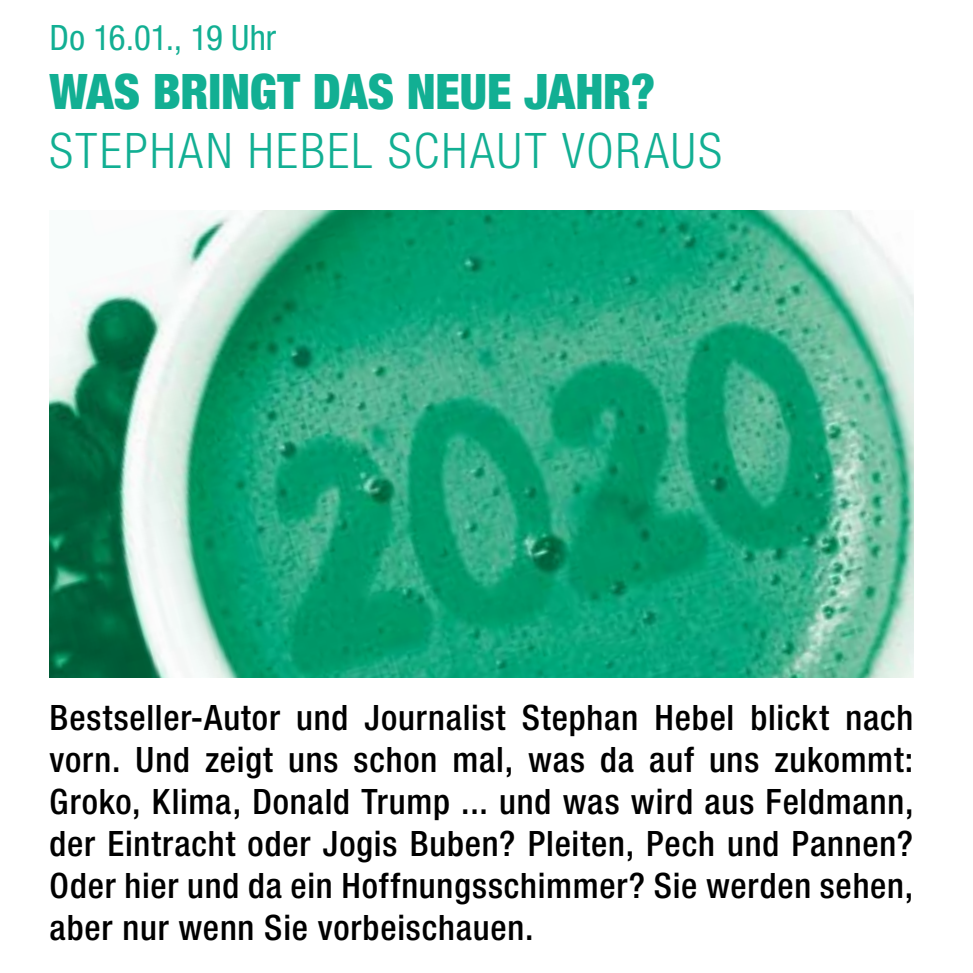
<style>
.page{position:relative;width:973px;height:973px;background:#fff}
.page>*{position:absolute;margin:0;border:0;box-sizing:border-box;transform-origin:0 0}
.t1{font:300 condensed 49px "Helvetica Neue LT Std";letter-spacing:.05em;color:#12af93}
.t2{font:900 condensed 49px "Helvetica Neue LT Std";letter-spacing:-.005em;color:#12af93}
.t3{font:500 condensed 35px/42px "Helvetica Neue LT Std";letter-spacing:.025em;color:#000;text-align:justify}
.t4{font:condensed 35px "Helvetica Neue LT Std";color:#12af93}
</style>
<div class="page">
<img style="left:50px;top:211px;width:863px;height:466px">
<p class="t4" style="left:50px;top:17px;width:228px">Do 16.01., 19 Uhr</p>
<h1 class="t2" style="left:50px;top:61px;width:607px">WAS BRINGT DAS NEUE JAHR?</h1>
<h1 class="t1" style="left:50px;top:122px;width:671px">STEPHAN HEBEL SCHAUT VORAUS</h1>
<p class="t3" style="left:50px;top:696px;width:865px">Bestseller-Autor und Journalist Stephan Hebel blickt nach vorn. Und zeigt uns schon mal, was da auf uns zukommt:<br>Groko, Klima, Donald Trump ... und was wird aus Feldmann, der Eintracht oder Jogis Buben? Pleiten, Pech und Pannen?<br>Oder hier und da ein Hoffnungsschimmer? Sie werden sehen, aber nur wenn Sie vorbeischauen.</p>
</div>
